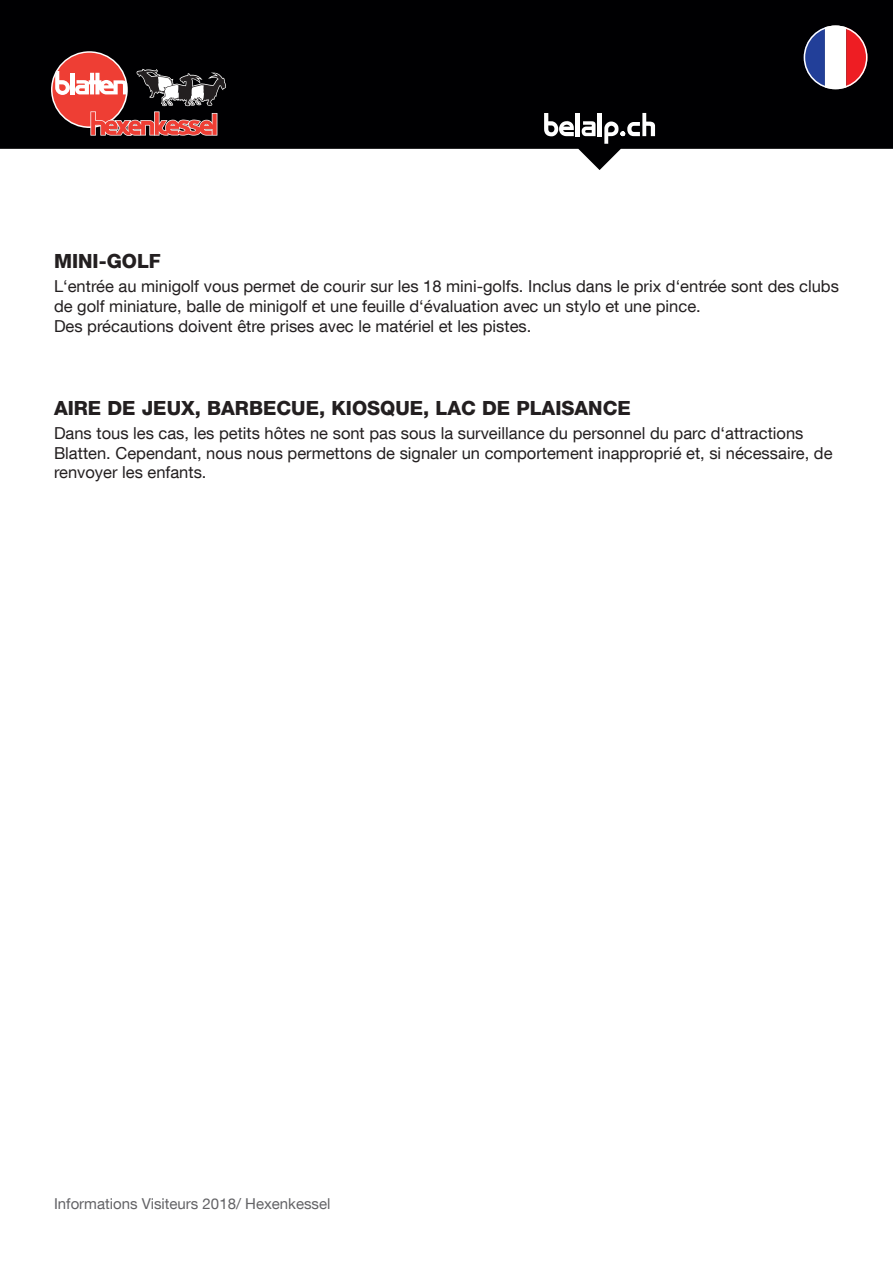
<style>
.page{position:relative;width:893px;height:1263px;background:#fff}
.page>*{position:absolute;margin:0;border:0;box-sizing:border-box;transform-origin:0 0}
.t1{font:800 19.5px "Helvetica Neue LT Com";color:#231f20}
.t2{font:16.5px/19.8px "Helvetica Neue LT Com";color:#231f20}
.t3{font:15px "Helvetica Neue LT Com";color:#636366}
</style>
<div class="page">
<svg style="left:0;top:0;width:893px;height:170px;background:#232325"></svg>
<svg style="left:544px;top:113px;width:30px;height:23px"></svg>
<hr style="left:576px;top:113px;width:4px;height:23px;background:#fff">
<svg style="left:582px;top:121px;width:13px;height:15px"></svg>
<hr style="left:598px;top:113px;width:4px;height:23px;background:#fff">
<svg style="left:604px;top:113px;width:51px;height:31px"></svg>
<svg style="left:51px;top:51px;width:77px;height:77px"></svg>
<div style="left:52px;top:53px;width:74px;height:73px;background:#ee3e34;border-radius:50%"></div>
<svg style="left:55px;top:69px;width:172px;height:67px"></svg>
<svg style="left:804px;top:26px;width:63px;height:63px"></svg>
<div style="left:804px;top:26px;width:63px;height:63px;border:2px solid #fff;border-radius:50%"></div>
<p class="t1" style="left:54px;top:250px;width:108px">MINI-GOLF</p>
<p class="t2" style="left:54px;top:276px;width:786px">L‘entrée au minigolf vous permet de courir sur les 18 mini-golfs. Inclus dans le prix d‘entrée sont des clubs de golf miniature, balle de minigolf et une feuille d‘évaluation avec un stylo et une pince.<br>Des précautions doivent être prises avec le matériel et les pistes.</p>
<p class="t1" style="left:54px;top:396px;width:578px">AIRE DE JEUX, BARBECUE, KIOSQUE, LAC DE PLAISANCE</p>
<p class="t2" style="left:54px;top:423px;width:780px">Dans tous les cas, les petits hôtes ne sont pas sous la surveillance du personnel du parc d‘attractions<br>Blatten. Cependant, nous nous permettons de signaler un comportement inapproprié et, si nécessaire, de renvoyer les enfants.</p>
<p class="t3" style="left:54px;top:1194px;width:278px">Informations Visiteurs 2018/ Hexenkessel</p>
</div>
